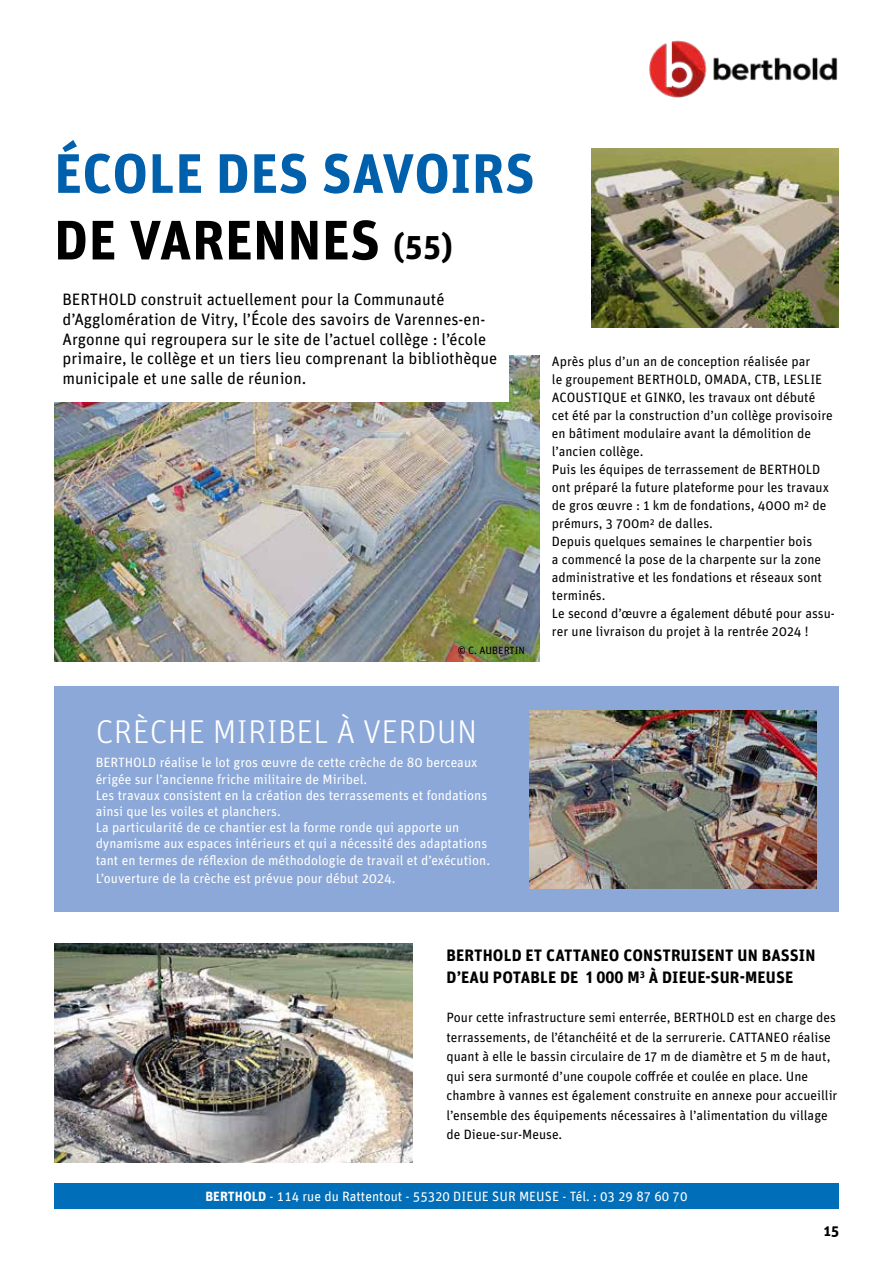
<style>
.page{position:relative;width:893px;height:1263px;background:#fff}
.page>*{position:absolute;margin:0;border:0;box-sizing:border-box;transform-origin:0 0}
.t1{font:700 55.5px/66.6px "Unit Pro";letter-spacing:.01em;color:#0060ac}
.t2{font:300 33px "Unit Pro";letter-spacing:.01em;color:#fff}
.t3{font:16.5px/19.8px "Unit Pro";color:#000}
.t4{font:700 16.5px/22.5px "Unit Pro";letter-spacing:.01em;color:#000}
.t5{font:700 15px "Unit Pro";color:#000}
.t6{font:13.5px/18px "Unit Pro";color:#000}
.t7{font:13.5px/16.2px "Unit Pro";color:#fff}
.t8{font:13.5px "Unit Regular TF";color:#fff}
.t9{font:10.5px "Unit Pro";color:#000}
.s1{color:#000}
.s2{font-size:33px;color:#000}
.s3{font-weight:500}
.s4{font-family:"Unit Bold TF"}
</style>
<div class="page">
<img style="left:591px;top:149px;width:248px;height:178px">
<img style="left:54px;top:355px;width:485px;height:306px">
<div style="left:54px;top:283px;width:455px;height:118px;background:#fff"></div>
<div style="left:54px;top:687px;width:785px;height:225px;background:#8ca8d8"></div>
<img style="left:529px;top:710px;width:287px;height:179px">
<img style="left:54px;top:944px;width:358px;height:219px">
<img style="left:649px;top:40px;width:189px;height:58px">
<div style="left:54px;top:1183px;width:785px;height:26px;background:#006eb8"></div>
<h1 class="t1" style="left:54px;top:137px;width:482px">ÉCOLE DES SAVOIRS<br><span class="s1">DE VARENNES</span> <span class="s2">(55)</span></h1>
<p class="t3" style="left:63px;top:288px;width:436px">BERTHOLD construit actuellement pour la Communauté d’Agglomération de Vitry, l’École des savoirs de Varennes-en-Argonne qui regroupera sur le site de l’actuel collège : l’école primaire, le collège et un tiers lieu comprenant la bibliothèque municipale et une salle de réunion.</p>
<p class="t9" style="left:458px;top:643px;width:69px"><span class="s3">©</span> C. AUBERTIN</p>
<p class="t6" style="left:552px;top:351px;width:284px">Après plus d’un an de conception réalisée par<br>le groupement BERTHOLD, OMADA, CTB, LESLIE ACOUSTIQUE et GINKO, les travaux ont débuté cet été par la construction d’un collège provisoire en bâtiment modulaire avant la démolition de l’ancien collège.<br>Puis les équipes de terrassement de BERTHOLD ont préparé la future plateforme pour les travaux de gros œuvre : 1 km de fondations, 4000 m² de prémurs, 3 700m² de dalles.<br>Depuis quelques semaines le charpentier bois<br>a commencé la pose de la charpente sur la zone administrative et les fondations et réseaux sont terminés.<br>Le second d’œuvre a également débuté pour assu&shy;rer une livraison du projet à la rentrée 2024 !</p>
<h2 class="t2" style="left:96px;top:710px;width:383px">CRÈCHE MIRIBEL À VERDUN</h2>
<p class="t7" style="left:96px;top:754px;width:396px">BERTHOLD réalise le lot gros œuvre de cette crèche de 80 berceaux érigée sur l’ancienne friche militaire de Miribel.<br>Les travaux consistent en la création des terrassements et fondations ainsi que les voiles et planchers.<br>La particularité de ce chantier est la forme ronde qui apporte un dynamisme aux espaces intérieurs et qui a nécessité des adaptations tant en termes de réflexion de méthodologie de travail et d’exécution.</p>
<p class="t7" style="left:96px;top:869px;width:301px">L’ouverture de la crèche est prévue pour début 2024.</p>
<p class="t4" style="left:447px;top:942px;width:370px">BERTHOLD ET CATTANEO CONSTRUISENT UN BASSIN<br>D’EAU POTABLE DE 1 000 M<sup>3</sup> À DIEUE-SUR-MEUSE</p>
<p class="t6" style="left:446px;top:1007px;width:392px;line-height:19.5px">Pour cette infrastructure semi enterrée, BERTHOLD est en charge des terrassements, de l’étanchéité et de la serrurerie. CATTANEO réalise quant à elle le bassin circulaire de 17 m de diamètre et 5 m de haut, qui sera surmonté d’une coupole coffrée et coulée en place. Une chambre à vannes est également construite en annexe pour accueillir l’ensemble des équipements nécessaires à l’alimentation du village de Dieue-sur-Meuse.</p>
<p class="t8" style="left:206px;top:1188px;width:483px"><span class="s4">BERTHOLD</span> - 114 rue du Rattentout - 55320 DIEUE SUR MEUSE - Tél. : 03 29 87 60 70</p>
<p class="t5" style="left:824px;top:1219px;width:17px">15</p>
</div>
